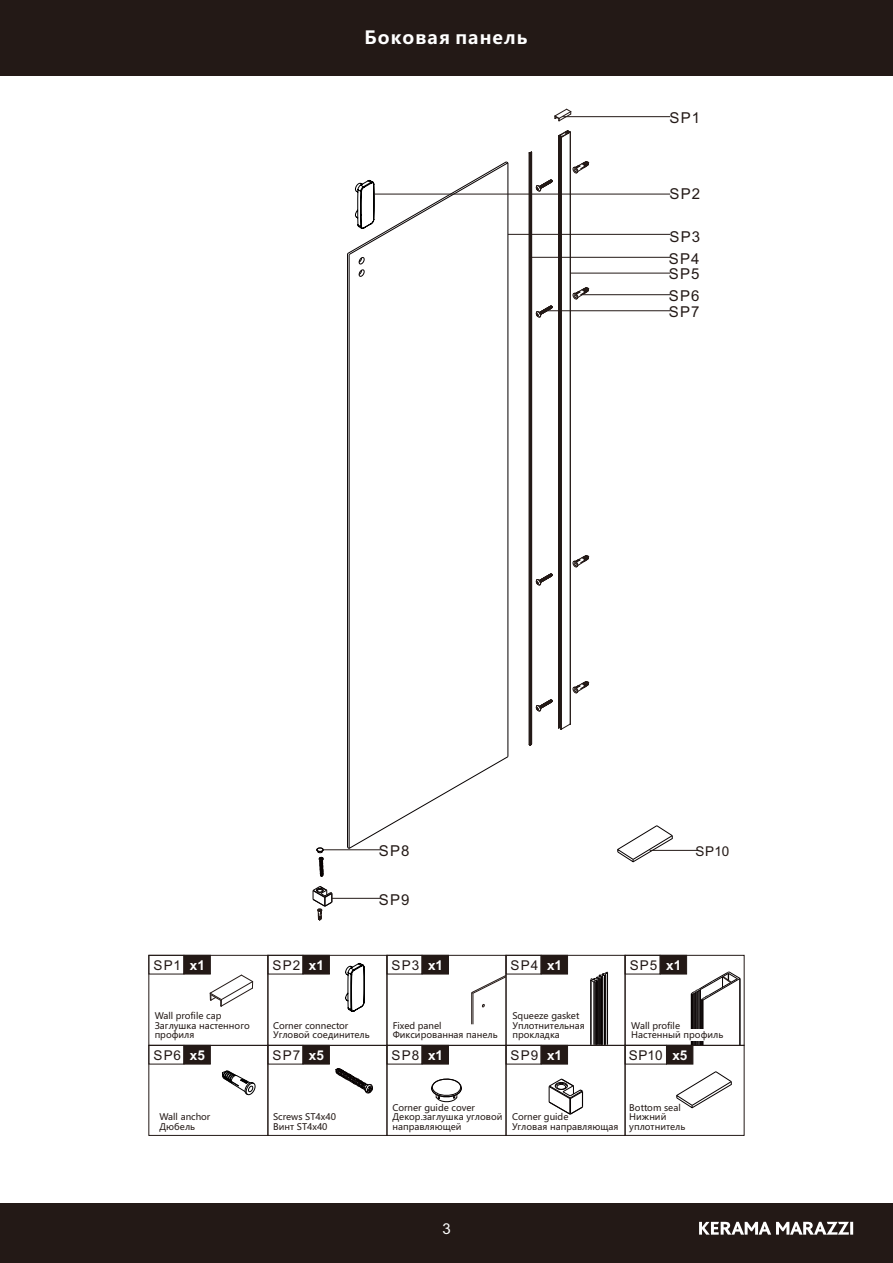
<style>
.page{position:relative;width:893px;height:1263px;background:#fff}
.page>*{position:absolute;margin:0;border:0;box-sizing:border-box;transform-origin:0 0}
.t1{font:700 18px "Microsoft Ya Hei";letter-spacing:.06em;color:#fff}
.t2{font:15px/21.5px "Arial";letter-spacing:.08em;color:#231916}
.t3{font:15px "Arial";color:#fff}
.t4{font:13.5px "Arial";letter-spacing:.075em;color:#231916}
.t5{font:700 13.5px "Arial";color:#fff}
.t6{font:9px/9.4px "Microsoft Ya Hei";color:#231916}
.s1{font-weight:700;color:#fff}
</style>
<div class="page">
<div style="left:0;top:1203px;width:893px;height:60px;background:#231916"></div>
<div style="left:0;top:0;width:893px;height:75px;background:#231916"></div>
<svg style="left:699px;top:1222px;width:154px;height:12px"></svg>
<svg style="left:312px;top:886px;width:21px;height:35px"></svg>
<hr style="left:570px;top:132px;width:1px;height:592px;background:#231916">
<hr style="left:561px;top:137px;width:1px;height:592px;background:#231916">
<hr style="left:560px;top:135px;width:1px;height:592px;background:#231916">
<hr style="left:559px;top:136px;width:1px;height:592px;background:#231916">
<hr style="left:558px;top:136px;width:1px;height:592px;background:#231916">
<hr style="left:531px;top:153px;width:1px;height:591px;background:#231916">
<hr style="left:530px;top:154px;width:1px;height:591px;background:#231916">
<hr style="left:529px;top:153px;width:1px;height:592px;background:#231916">
<svg style="left:554px;top:108px;width:18px;height:14px"></svg>
<svg style="left:558px;top:130px;width:13px;height:8px"></svg>
<svg style="left:558px;top:723px;width:13px;height:7px"></svg>
<svg style="left:573px;top:555px;width:17px;height:12px"></svg>
<svg style="left:536px;top:573px;width:17px;height:12px"></svg>
<hr style="left:508px;top:163px;width:1px;height:594px;background:#060101">
<hr style="left:349px;top:254px;width:1px;height:594px;background:#060101">
<svg style="left:347px;top:756px;width:162px;height:93px"></svg>
<hr style="left:347px;top:254px;width:1px;height:593px;background:#060101">
<svg style="left:573px;top:161px;width:17px;height:12px"></svg>
<svg style="left:536px;top:179px;width:17px;height:13px"></svg>
<svg style="left:573px;top:287px;width:17px;height:12px"></svg>
<svg style="left:536px;top:305px;width:17px;height:13px"></svg>
<svg style="left:573px;top:681px;width:17px;height:12px"></svg>
<svg style="left:536px;top:699px;width:17px;height:12px"></svg>
<svg style="left:347px;top:161px;width:162px;height:116px"></svg>
<hr style="left:562px;top:116px;width:108px;height:1px;background:#231916">
<hr style="left:324px;top:849px;width:56px;height:1px;background:#231916">
<hr style="left:332px;top:898px;width:48px;height:1px;background:#231916">
<hr style="left:508px;top:234px;width:162px;height:1px;background:#231916">
<hr style="left:529px;top:257px;width:141px;height:1px;background:#231916">
<hr style="left:570px;top:273px;width:100px;height:1px;background:#231916">
<hr style="left:582px;top:294px;width:88px;height:1px;background:#231916">
<hr style="left:543px;top:310px;width:127px;height:1px;background:#231916">
<hr style="left:374px;top:194px;width:296px;height:1px;background:#231916">
<svg style="left:316px;top:847px;width:8px;height:30px"></svg>
<div style="left:267px;top:955px;width:120px;height:91px;border:1px solid #231916"></div>
<div style="left:387px;top:955px;width:119px;height:91px;border:1px solid #231916"></div>
<svg style="left:183px;top:954px;width:70px;height:53px"></svg>
<svg style="left:345px;top:962px;width:20px;height:50px"></svg>
<hr style="left:473px;top:993px;width:1px;height:31px;background:#231916">
<svg style="left:472px;top:974px;width:34px;height:20px"></svg>
<hr style="left:471px;top:992px;width:1px;height:32px;background:#231916">
<div style="left:267px;top:955px;width:36px;height:19px;border:1px solid #231916"></div>
<svg style="left:302px;top:954px;width:28px;height:21px"></svg>
<div style="left:387px;top:955px;width:35px;height:19px;border:1px solid #231916"></div>
<svg style="left:421px;top:954px;width:28px;height:21px"></svg>
<div style="left:148px;top:955px;width:120px;height:91px;border:1px solid #231916"></div>
<div style="left:506px;top:955px;width:119px;height:91px;border:1px solid #231916"></div>
<div style="left:506px;top:955px;width:35px;height:19px;border:1px solid #231916"></div>
<svg style="left:540px;top:954px;width:28px;height:21px"></svg>
<div style="left:625px;top:955px;width:120px;height:91px;border:1px solid #231916"></div>
<div style="left:625px;top:955px;width:36px;height:19px;border:1px solid #231916"></div>
<div style="left:148px;top:1045px;width:120px;height:91px;border:1px solid #231916"></div>
<div style="left:148px;top:1045px;width:36px;height:19px;border:1px solid #231916"></div>
<svg style="left:183px;top:1044px;width:28px;height:21px"></svg>
<svg style="left:222px;top:1070px;width:34px;height:25px"></svg>
<div style="left:267px;top:1045px;width:120px;height:91px;border:1px solid #231916"></div>
<div style="left:267px;top:1045px;width:36px;height:19px;border:1px solid #231916"></div>
<svg style="left:302px;top:1044px;width:71px;height:49px"></svg>
<div style="left:387px;top:1045px;width:119px;height:91px;border:1px solid #231916"></div>
<div style="left:387px;top:1045px;width:35px;height:19px;border:1px solid #231916"></div>
<svg style="left:421px;top:1044px;width:28px;height:21px"></svg>
<svg style="left:431px;top:1078px;width:31px;height:25px"></svg>
<hr style="left:740px;top:978px;width:1px;height:67px;background:#060101">
<hr style="left:703px;top:1000px;width:1px;height:45px;background:#060101">
<hr style="left:702px;top:1000px;width:1px;height:45px;background:#060101">
<hr style="left:701px;top:999px;width:1px;height:46px;background:#060101">
<hr style="left:700px;top:990px;width:1px;height:55px;background:#060101">
<hr style="left:699px;top:990px;width:1px;height:55px;background:#060101">
<hr style="left:698px;top:991px;width:1px;height:54px;background:#060101">
<hr style="left:697px;top:991px;width:1px;height:54px;background:#060101">
<hr style="left:696px;top:992px;width:1px;height:53px;background:#060101">
<hr style="left:695px;top:993px;width:1px;height:52px;background:#060101">
<hr style="left:694px;top:993px;width:1px;height:52px;background:#060101">
<hr style="left:693px;top:993px;width:1px;height:52px;background:#060101">
<hr style="left:692px;top:994px;width:1px;height:51px;background:#060101">
<hr style="left:691px;top:993px;width:1px;height:52px;background:#060101">
<svg style="left:659px;top:954px;width:82px;height:47px"></svg>
<div style="left:631px;top:1029px;width:92px;height:12px;background:#fff"></div>
<hr style="left:607px;top:973px;width:1px;height:72px;background:#060101">
<hr style="left:605px;top:975px;width:1px;height:70px;background:#060101">
<hr style="left:604px;top:975px;width:1px;height:70px;background:#060101">
<hr style="left:602px;top:977px;width:1px;height:68px;background:#060101">
<hr style="left:601px;top:976px;width:1px;height:69px;background:#060101">
<hr style="left:600px;top:978px;width:1px;height:67px;background:#060101">
<hr style="left:599px;top:978px;width:1px;height:67px;background:#060101">
<hr style="left:598px;top:978px;width:1px;height:67px;background:#060101">
<hr style="left:597px;top:981px;width:1px;height:64px;background:#060101">
<hr style="left:596px;top:980px;width:1px;height:65px;background:#060101">
<hr style="left:595px;top:982px;width:1px;height:63px;background:#060101">
<svg style="left:590px;top:971px;width:18px;height:12px"></svg>
<hr style="left:593px;top:982px;width:1px;height:63px;background:#060101">
<hr style="left:591px;top:980px;width:1px;height:65px;background:#060101">
<div style="left:625px;top:1045px;width:119px;height:91px;border:1px solid #231916"></div>
<svg style="left:676px;top:1071px;width:56px;height:38px"></svg>
<div style="left:629px;top:1101px;width:52px;height:12px;background:#fff"></div>
<div style="left:506px;top:1045px;width:119px;height:91px;border:1px solid #231916"></div>
<div style="left:506px;top:1045px;width:35px;height:19px;border:1px solid #231916"></div>
<svg style="left:540px;top:1044px;width:28px;height:21px"></svg>
<div style="left:625px;top:1045px;width:42px;height:19px;border:1px solid #231916"></div>
<svg style="left:666px;top:1044px;width:28px;height:21px"></svg>
<svg style="left:549px;top:1078px;width:34px;height:37px"></svg>
<svg style="left:617px;top:825px;width:56px;height:38px"></svg>
<hr style="left:650px;top:850px;width:48px;height:1px;background:#231916">
<h1 class="t1" style="left:364px;top:30px;width:165px">Боковая панель</h1>
<h2 class="t2" style="left:669px;top:108px;width:32px">SP1</h2>
<h2 class="t2" style="left:669px;top:185px;width:32px">SP2</h2>
<h2 class="t2" style="left:669px;top:228px;width:33px">SP3<br>SP4</h2>
<h2 class="t2" style="left:669px;top:265px;width:32px">SP5<br>SP6</h2>
<h2 class="t2" style="left:669px;top:302px;width:32px">SP7</h2>
<h2 class="t2" style="left:379px;top:841px;width:32px">SP8</h2>
<h2 class="t2" style="left:379px;top:890px;width:32px">SP9</h2>
<h3 class="t4" style="left:696px;top:846px;width:35px">SP10</h3>
<h3 class="t4" style="left:153px;top:960px;width:29px">SP1</h3>
<h3 class="t5" style="left:190px;top:960px;width:17px">x1</h3>
<h3 class="t4" style="left:272px;top:960px;width:53px">SP2 <span class="s1">x1</span></h3>
<h3 class="t4" style="left:392px;top:960px;width:53px">SP3 <span class="s1">x1</span></h3>
<h3 class="t4" style="left:511px;top:960px;width:53px">SP4 <span class="s1">x1</span></h3>
<h3 class="t4" style="left:630px;top:960px;width:53px">SP5 <span class="s1">x1</span></h3>
<p class="t6" style="left:155px;top:1012px;width:97px">Wall profile cap<br>Заглушка настенного профиля</p>
<p class="t6" style="left:273px;top:1021px;width:98px">Corner connector<br>Угловой соединитель</p>
<p class="t6" style="left:393px;top:1021px;width:107px">Fixed panel<br>Фиксированная панель</p>
<p class="t6" style="left:512px;top:1012px;width:74px">Squeeze gasket<br>Уплотнительная прокладка</p>
<p class="t6" style="left:631px;top:1021px;width:94px">Wall profile<br>Настенный профиль</p>
<h3 class="t4" style="left:153px;top:1050px;width:53px">SP6 <span class="s1">x5</span></h3>
<h3 class="t4" style="left:272px;top:1050px;width:53px">SP7 <span class="s1">x5</span></h3>
<p class="t6" style="left:159px;top:1113px;width:52px">Wall anchor<br>Дюбель</p>
<p class="t6" style="left:273px;top:1113px;width:64px">Screws ST4x40<br>Винт ST4x40</p>
<h3 class="t4" style="left:392px;top:1050px;width:53px">SP8 <span class="s1">x1</span></h3>
<h3 class="t4" style="left:511px;top:1050px;width:53px">SP9 <span class="s1">x1</span></h3>
<h3 class="t4" style="left:629px;top:1050px;width:60px">SP10 <span class="s1">x5</span></h3>
<p class="t6" style="left:392px;top:1103px;width:112px">Corner guide cover<br>Декор.заглушка угловой направляющей</p>
<p class="t6" style="left:512px;top:1113px;width:108px">Corner guide<br>Угловая направляющая</p>
<p class="t6" style="left:629px;top:1103px;width:58px">Bottom seal<br>Нижний уплотнитель</p>
<h2 class="t3" style="left:442px;top:1223px;width:10px">3</h2>
</div>
